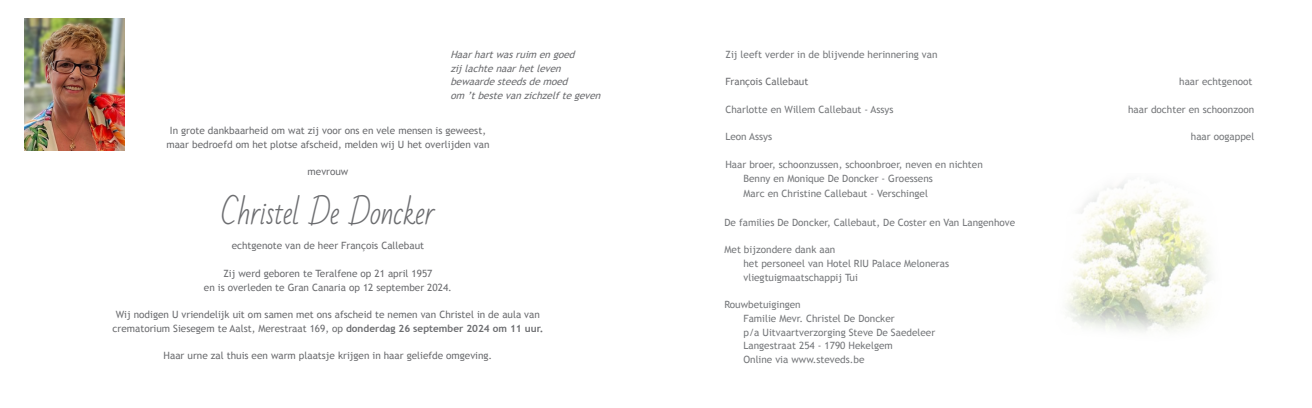
<style>
.page{position:relative;width:1312px;height:408px;background:#fff}
.page>*{position:absolute;margin:0;border:0;box-sizing:border-box;transform-origin:0 0}
.Standaard{font:30px "Bad Script";letter-spacing:-.025em;color:#6c6d70}
.Standaard-2{font:10px/13.8px "Trebuchet MS";color:#76787b}
.Standaard-3{font:10px/13.8px "Trebuchet MS";color:#6c6d70;text-align:center}
.Standaard-4{font:italic 10px "Trebuchet MS";color:#6c6d70}
.s1{font-weight:700}
</style>
<div class="page">
<img style="left:25px;top:19px;width:99px;height:132px">
<img style="left:1066px;top:181px;width:145px;height:151px">
<p class="Standaard-4" style="left:450px;top:48px;width:129px">Haarhartwasruim engoed</p>
<p class="Standaard-4" style="left:450px;top:62px;width:115px">zijlachtenaarhetleven</p>
<p class="Standaard-4" style="left:450px;top:76px;width:122px">bewaardesteedsdemoed</p>
<p class="Standaard-4" style="left:450px;top:90px;width:155px">om ’tbestevanzichzelftegeven</p>
<p class="Standaard-3" style="left:170px;top:124px;width:317px">In grote dankbaarheid om wat zij voor ons en vele mensen is geweest,</p>
<p class="Standaard-3" style="left:166px;top:137px;width:324px">maar bedroefd om het plotse afscheid, melden wij U het overlijden van</p>
<p class="Standaard-3" style="left:307px;top:165px;width:42px">mevrouw</p>
<p class="Standaard" style="left:221px;top:195px;width:215px">Christel De Doncker</p>
<p class="Standaard-3" style="left:232px;top:239px;width:194px">echtgenote van de heer François Callebaut</p>
<p class="Standaard-3" style="left:204px;top:266px;width:249px">Zij werd geboren te Teralfene op 21 april 1957<br>en is overleden te Gran Canaria op 12 september 2024.</p>
<p class="Standaard-3" style="left:112px;top:307px;width:432px">Wij nodigen U vriendelijk uit om samen met ons afscheid te nemen van Christel in de aula van crematorium Siesegem te Aalst, Merestraat 169, op <span class="s1">donderdag 26 september 2024 om 11 uur.</span></p>
<p class="Standaard-3" style="left:163px;top:349px;width:330px">Haar urne zal thuis een warm plaatsje krijgen in haar geliefde omgeving.</p>
<p class="Standaard-2" style="left:725px;top:48px;width:213px">Zij leeft verder in de blijvende herinnering van</p>
<p class="Standaard-3" style="left:725px;top:75px;width:84px">François Callebaut</p>
<p class="Standaard-2" style="left:1178px;top:75px;width:75px">haar echtgenoot</p>
<p class="Standaard-2" style="left:725px;top:103px;width:170px">Charlotte en Willem Callebaut - Assys</p>
<p class="Standaard-2" style="left:1127px;top:103px;width:128px">haar dochter en schoonzoon</p>
<p class="Standaard-2" style="left:725px;top:130px;width:48px">Leon Assys</p>
<p class="Standaard-2" style="left:1190px;top:130px;width:65px">haar oogappel</p>
<p class="Standaard-2" style="left:725px;top:158px;width:259px">Haar broer, schoonzussen, schoonbroer, neven en nichten</p>
<p class="Standaard-2" style="left:743px;top:171px;width:191px">Benny en Monique De Doncker - Groessens</p>
<p class="Standaard-2" style="left:743px;top:186px;width:186px">Marc en Christine Callebaut - Verschingel</p>
<p class="Standaard-2" style="left:724px;top:215px;width:292px">De families De Doncker, Callebaut, De Coster en Van Langenhove</p>
<p class="Standaard-2" style="left:743px;top:243px;width:207px;text-indent:-19px">Met bijzondere dank aan<br>het personeel van Hotel RIU Palace Meloneras</p>
<p class="Standaard-2" style="left:743px;top:270px;width:116px">vliegtuigmaatschappij Tui</p>
<p class="Standaard-2" style="left:724px;top:298px;width:78px">Rouwbetuigingen</p>
<p class="Standaard-2" style="left:743px;top:311px;width:153px">Familie Mevr. Christel De Doncker</p>
<p class="Standaard-2" style="left:743px;top:325px;width:193px">p/a Uitvaartverzorging Steve De Saedeleer</p>
<p class="Standaard-2" style="left:743px;top:339px;width:151px">Langestraat 254 - 1790 Hekelgem</p>
<p class="Standaard-2" style="left:743px;top:353px;width:123px">Online via www.steveds.be</p>
</div>
